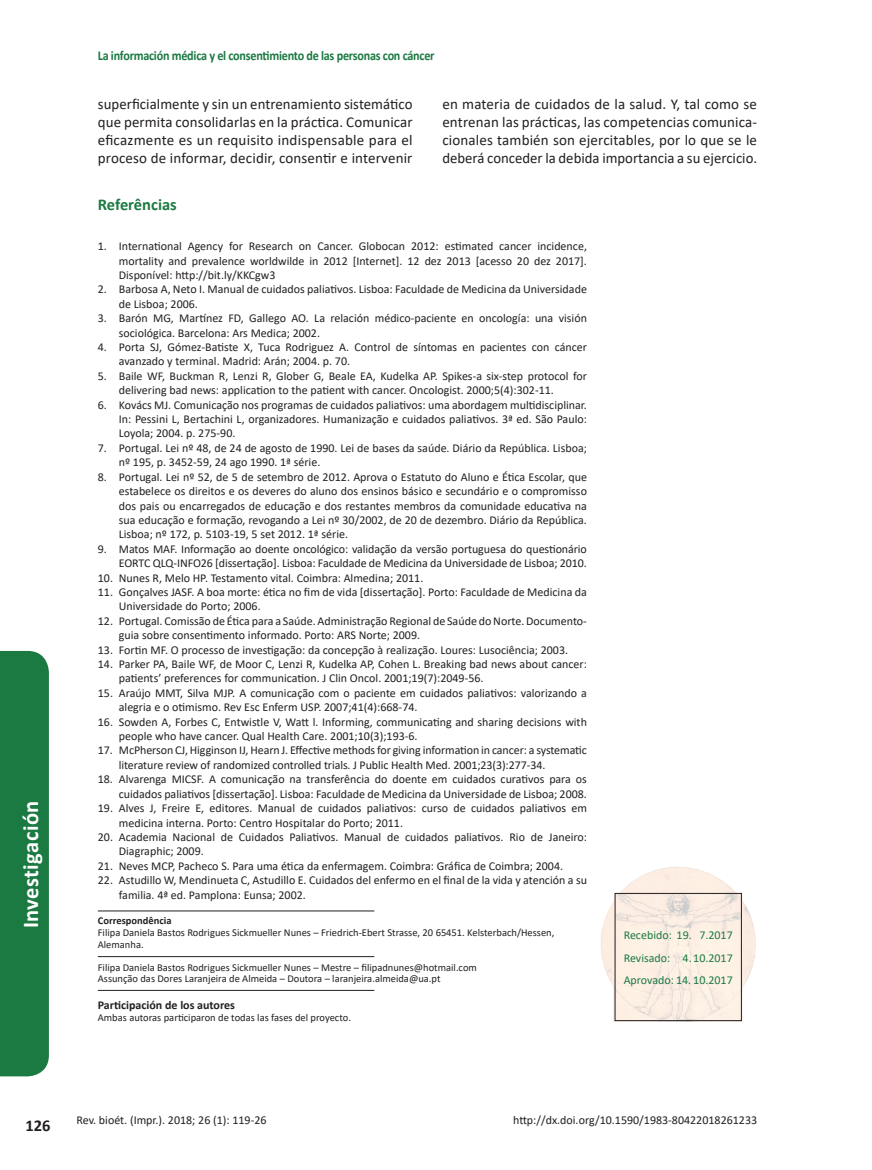
<style>
.page{position:relative;width:872px;height:1170px;background:#fff}
.page>*{position:absolute;margin:0;border:0;box-sizing:border-box;transform-origin:0 0}
.t1{font:700 22.5px "Calibri";letter-spacing:.02em;color:#fff}
.Subtitulo_1{font:700 16.5px "Calibri";color:#1b7942}
.t2{font:700 16.5px "Calibri";color:#231f20}
.Texto{font:15px/18px "Calibri";color:#231f20;text-align:justify}
.t3{font:700 13.5px "Calibri";letter-spacing:-.02em;color:#1b7942;scale:.9 1}
.Referencias{font:12px/14.4px "Calibri";color:#231f20}
.t4{font:12px "Calibri";color:#1b7942}
.Titulo_participacao{font:700 12px "Calibri";color:#231f20}
.E-mail{font:10.5px/10.5px "Calibri";color:#231f20}
.Texto_correspondenci{font:10.5px/12px "Calibri";color:#231f20}
.Texto_participacao_d{font:10.5px "Calibri";color:#231f20}
.Titulo_correspondenc{font:700 10.5px "Calibri";color:#231f20}
</style>
<div class="page">
<hr style="left:98px;top:910px;width:276px;height:1px;background:#231f20">
<hr style="left:98px;top:956px;width:276px;height:1px;background:#231f20">
<hr style="left:98px;top:990px;width:276px;height:1px;background:#231f20">
<img style="left:600px;top:867px;width:156px;height:154px">
<div style="left:0;top:651px;width:49px;height:425px;background:#1b7942"></div>
<h1 class="t1" style="left:15px;top:928px;width:129px;rotate:-90deg">Investigación</h1>
<p class="t3" style="left:98px;top:46px;width:376px">La información médica y el consentimiento de las personas con cáncer</p>
<p class="Texto" style="left:98px;top:96px;width:316px">superficialmente y sin un entrenamiento sistemático que permita consolidarlas en la práctica. Comunicar eficazmente es un requisito indispensable para el proceso de informar, decidir, consentir e intervenir</p>
<p class="Texto" style="left:442px;top:96px;width:316px">en materia de cuidados de la salud. Y, tal como se entrenan las prácticas, las competencias comunica&shy;cionales también son ejercitables, por lo que se le deberá conceder la debida importancia a su ejercicio.</p>
<p class="Subtitulo_1" style="left:98px;top:193px;width:81px">Referências</p>
<p class="Referencias" style="left:119px;top:239px;width:469px;text-align:justify;text-indent:-21px">1. International Agency for Research on Cancer. Globocan 2012: estimated cancer incidence, mortality and prevalence worldwilde in 2012 [Internet]. 12 dez 2013 [acesso 20 dez 2017].<br>Disponível: http://bit.ly/KKCgw3</p>
<p class="Referencias" style="left:119px;top:283px;width:469px;text-indent:-21px">2. Barbosa A, Neto I. Manual de cuidados paliativos. Lisboa: Faculdade de Medicina da Universidade de Lisboa; 2006.</p>
<p class="Referencias" style="left:119px;top:311px;width:469px;text-indent:-21px">3. Barón MG, Martínez FD, Gallego AO. La relación médico-paciente en oncología: una visión sociológica. Barcelona: Ars Medica; 2002.</p>
<p class="Referencias" style="left:119px;top:340px;width:469px;text-indent:-21px">4. Porta SJ, Gómez-Batiste X, Tuca Rodriguez A. Control de síntomas en pacientes con cáncer avanzado y terminal. Madrid: Arán; 2004. p. 70.</p>
<p class="Referencias" style="left:119px;top:369px;width:469px;text-indent:-21px">5. Baile WF, Buckman R, Lenzi R, Glober G, Beale EA, Kudelka AP. Spikes-a six-step protocol for delivering bad news: application to the patient with cancer. Oncologist. 2000;5(4):302-11.</p>
<p class="Referencias" style="left:119px;top:398px;width:469px;text-align:justify;text-indent:-21px">6. Kovács MJ. Comunicação nos programas de cuidados paliativos: uma abordagem multidisciplinar.<br>In: Pessini L, Bertachini L, organizadores. Humanização e cuidados paliativos. 3ª ed. São Paulo:<br>Loyola; 2004. p. 275-90.</p>
<p class="Referencias" style="left:119px;top:441px;width:469px;text-indent:-21px">7. Portugal. Lei nº 48, de 24 de agosto de 1990. Lei de bases da saúde. Diário da República. Lisboa; nº 195, p. 3452-59, 24 ago 1990. 1ª série.</p>
<p class="Referencias" style="left:119px;top:470px;width:469px;text-align:justify;text-indent:-21px">8. Portugal. Lei nº 52, de 5 de setembro de 2012. Aprova o Estatuto do Aluno e Ética Escolar, que estabelece os direitos e os deveres do aluno dos ensinos básico e secundário e o compromisso dos pais ou encarregados de educação e dos restantes membros da comunidade educativa na sua educação e formação, revogando a Lei nº 30/2002, de 20 de dezembro. Diário da República.<br>Lisboa; nº 172, p. 5103-19, 5 set 2012. 1ª série.</p>
<p class="Referencias" style="left:98px;top:542px;width:490px;text-align:right">9. Matos MAF. Informação ao doente oncológico: validação da versão portuguesa do questionário<br>EORTC QLQ-INFO26 [dissertação]. Lisboa: Faculdade de Medicina da Universidade de Lisboa; 2010.</p>
<p class="Referencias" style="left:98px;top:571px;width:327px">10. Nunes R, Melo HP. Testamento vital. Coimbra: Almedina; 2011.</p>
<p class="Referencias" style="left:119px;top:585px;width:469px;text-indent:-21px">11. Gonçalves JASF. A boa morte: ética no fim de vida [dissertação]. Porto: Faculdade de Medicina da<br>Universidade do Porto; 2006.</p>
<p class="Referencias" style="left:119px;top:614px;width:469px;text-indent:-21px">12. Portugal. Comissão de Ética para a Saúde. Administração Regional de Saúde do Norte. Documento&shy;guia sobre consentimento informado. Porto: ARS Norte; 2009.</p>
<p class="Referencias" style="left:98px;top:643px;width:472px">13. Fortin MF. O processo de investigação: da concepção à realização. Loures: Lusociência; 2003.</p>
<p class="Referencias" style="left:119px;top:657px;width:469px;text-indent:-21px">14. Parker PA, Baile WF, de Moor C, Lenzi R, Kudelka AP, Cohen L. Breaking bad news about cancer: patients’ preferences for communication. J Clin Oncol. 2001;19(7):2049-56.</p>
<p class="Referencias" style="left:119px;top:686px;width:469px;text-indent:-21px">15. Araújo MMT, Silva MJP. A comunicação com o paciente em cuidados paliativos: valorizando a alegria e o otimismo. Rev Esc Enferm USP. 2007;41(4):668-74.</p>
<p class="Referencias" style="left:119px;top:715px;width:469px;text-indent:-21px">16. Sowden A, Forbes C, Entwistle V, Watt l. Informing, communicating and sharing decisions with people who have cancer. Qual Health Care. 2001;10(3);193-6.</p>
<p class="Referencias" style="left:119px;top:743px;width:469px;text-indent:-21px">17. McPherson CJ, Higginson IJ, Hearn J. Effective methods for giving information in cancer: a systematic literature review of randomized controlled trials. J Public Health Med. 2001;23(3):277-34.</p>
<p class="Referencias" style="left:98px;top:772px;width:490px;text-align:right">18. Alvarenga MICSF. A comunicação na transferência do doente em cuidados curativos para os cuidados paliativos [dissertação]. Lisboa: Faculdade de Medicina da Universidade de Lisboa; 2008.</p>
<p class="Referencias" style="left:119px;top:801px;width:469px;text-indent:-21px">19. Alves J, Freire E, editores. Manual de cuidados paliativos: curso de cuidados paliativos em medicina interna. Porto: Centro Hospitalar do Porto; 2011.</p>
<p class="Referencias" style="left:119px;top:830px;width:469px;text-indent:-21px">20. Academia Nacional de Cuidados Paliativos. Manual de cuidados paliativos. Rio de Janeiro:<br>Diagraphic; 2009.</p>
<p class="Referencias" style="left:98px;top:859px;width:467px">21. Neves MCP, Pacheco S. Para uma ética da enfermagem. Coimbra: Gráfica de Coimbra; 2004.</p>
<p class="Referencias" style="left:119px;top:873px;width:469px;text-indent:-21px">22. Astudillo W, Mendinueta C, Astudillo E. Cuidados del enfermo en el final de la vida y atención a su familia. 4ª ed. Pamplona: Eunsa; 2002.</p>
<p class="Titulo_correspondenc" style="left:98px;top:912px;width:75px">Correspondência</p>
<p class="Texto_correspondenci" style="left:98px;top:926px;width:458px">Filipa Daniela Bastos Rodrigues Sickmueller Nunes – Friedrich-Ebert Strasse, 20 65451. Kelsterbach/Hessen,<br>Alemanha.</p>
<p class="E-mail" style="left:98px;top:962px;width:381px">Filipa Daniela Bastos Rodrigues Sickmueller Nunes – Mestre – filipadnunes@hotmail.com<br>Assunção das Dores Laranjeira de Almeida – Doutora – laranjeira.almeida@ua.pt</p>
<p class="Titulo_participacao" style="left:98px;top:996px;width:139px">Participación de los autores</p>
<p class="Texto_participacao_d" style="left:98px;top:1010px;width:255px">Ambas autoras participaron de todas las fases del proyecto.</p>
<p class="t4" style="left:623px;top:926px;width:111px">Recebido: 19. 7.2017</p>
<p class="t4" style="left:623px;top:949px;width:111px">Revisado: 4. 10.2017</p>
<p class="t4" style="left:623px;top:972px;width:111px">Aprovado: 14. 10.2017</p>
<h2 class="t2" style="left:26px;top:1113px;width:27px">126</h2>
<p class="Referencias" style="left:77px;top:1113px;width:191px">Rev. bioét. (Impr.). 2018; 26 (1): 119-26</p>
<p class="Referencias" style="left:513px;top:1113px;width:245px">http://dx.doi.org/10.1590/1983-80422018261233</p>
</div>
